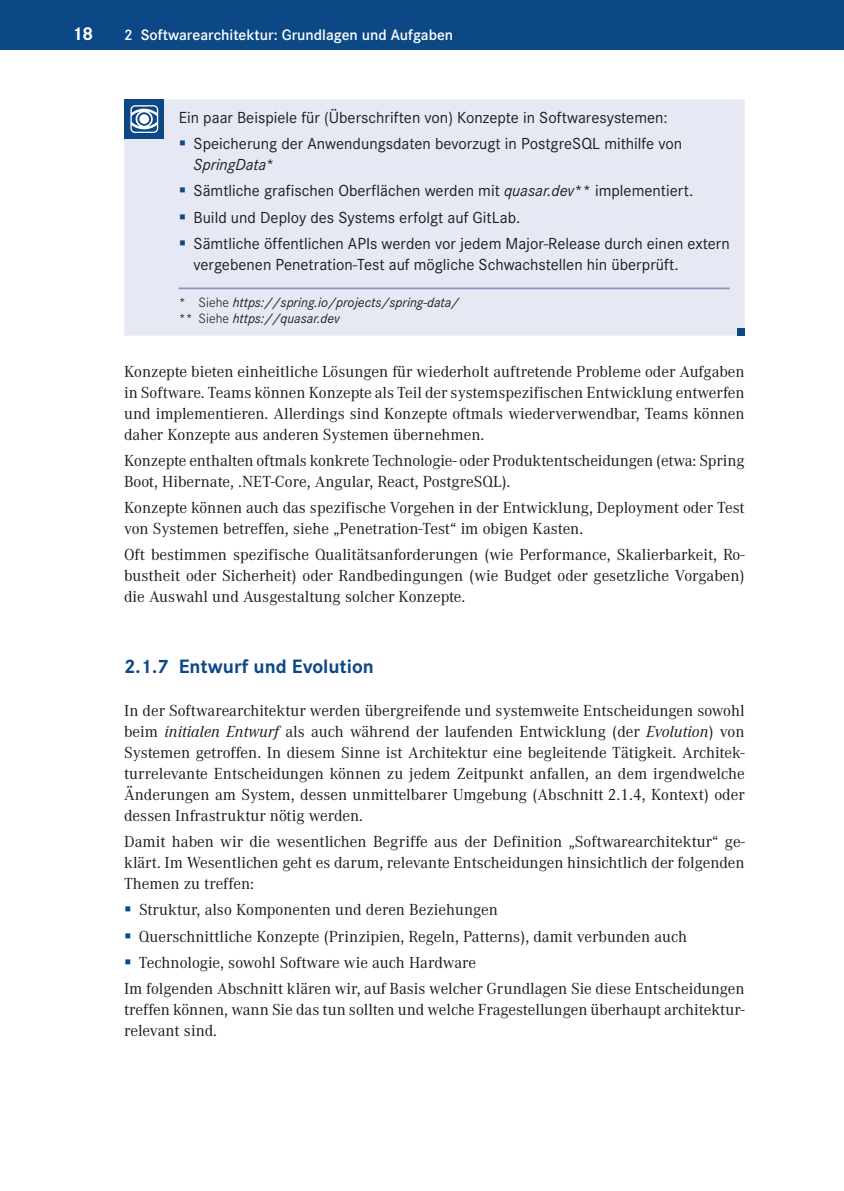
<style>
.page{position:relative;width:844px;height:1191px;background:#fff}
.page>*{position:absolute;margin:0;border:0;box-sizing:border-box;transform-origin:0 0}
.t1{font:700 20.12px "Corporate S Pro";color:#0c4885}
.t2{font:700 19.25px "Corporate S Pro";color:#fff}
.t3{font:16.62px/21px "Corporate A Pro";color:#1d1d1b;text-align:justify}
.t4{font:16.62px/26.2px "Corporate S Pro";color:#1d1d1b}
.t5{font:600 15.75px "Corporate S Pro";color:#fff}
.t6{font:italic 14px/16.6px "Corporate S Pro";color:#1d1d1b}
.s1{font-style:italic}
.s2{font-weight:300;font-style:normal}
</style>
<div class="page">
<div style="left:0;top:0;width:843px;height:50px;background:#0c4885"></div>
<div style="left:124px;top:99px;width:620px;height:237px;background:#e6e9f3"></div>
<div style="left:737px;top:328px;width:7px;height:8px;background:#0c4885"></div>
<div style="left:124px;top:99px;width:40px;height:40px;background:#0c4885"></div>
<svg style="left:130px;top:105px;width:28px;height:28px"></svg>
<hr style="left:179px;top:287px;width:550px;height:2px;background:#8796bf">
<svg style="left:180px;top:140px;width:5px;height:5px"></svg>
<svg style="left:180px;top:188px;width:5px;height:5px"></svg>
<svg style="left:180px;top:214px;width:5px;height:5px"></svg>
<svg style="left:180px;top:240px;width:5px;height:5px"></svg>
<p class="t2" style="left:74px;top:18px;width:20px">18</p>
<p class="t5" style="left:124px;top:23px;width:330px">2 Softwarearchitektur: Grundlagen und Aufgaben</p>
<p class="t4" style="left:193px;top:103px;width:490px;text-indent:-15px">Ein paar Beispiele für (Überschriften von) Konzepte in Softwaresystemen:<br>Speicherung der Anwendungsdaten bevorzugt in PostgreSQL mithilfe von</p>
<p class="t4" style="left:193px;top:150px;width:537px"><span class="s1">SpringData</span>*<br>Sämtliche grafischen Oberflächen werden mit <span class="s1">quasar.dev</span>** implementiert.<br>Build und Deploy des Systems erfolgt auf GitLab.<br>Sämtliche öffentlichen APIs werden vor jedem Major-Release durch einen extern</p>
<p class="t4" style="left:193px;top:250px;width:486px">vergebenen Penetration-Test auf mögliche Schwachstellen hin überprüft.</p>
<p class="t6" style="left:179px;top:293px;width:282px"><span class="s2">* Siehe</span> https://spring.io/projects/spring-data/ <span class="s2">** Siehe</span> https://quasar.dev</p>
<p class="t3" style="left:124px;top:360px;width:622px">Konzepte bieten einheitliche Lösungen für wiederholt auftretende Probleme oder Aufgaben in Software. Teams können Konzepte als Teil der systemspezifischen Entwicklung entwerfen und implementieren. Allerdings sind Konzepte oftmals wiederverwendbar, Teams können daher Konzepte aus anderen Systemen übernehmen.</p>
<p class="t3" style="left:124px;top:449px;width:622px">Konzepte enthalten oftmals konkrete Technologie- oder Produktentscheidungen (etwa: Spring<br>Boot, Hibernate, .NET-Core, Angular, React, PostgreSQL).</p>
<p class="t3" style="left:124px;top:496px;width:622px">Konzepte können auch das spezifische Vorgehen in der Entwicklung, Deployment oder Test von Systemen betreffen, siehe „Penetration-Test“ im obigen Kasten.</p>
<p class="t3" style="left:124px;top:543px;width:622px">Oft bestimmen spezifische Qualitätsanforderungen (wie Performance, Skalierbarkeit, Ro&shy;bustheit oder Sicherheit) oder Randbedingungen (wie Budget oder gesetzliche Vorgaben) die Auswahl und Ausgestaltung solcher Konzepte.</p>
<p class="t1" style="left:124px;top:650px;width:251px">2.1.7 Entwurf und Evolution</p>
<p class="t3" style="left:124px;top:699px;width:622px">In der Softwarearchitektur werden übergreifende und systemweite Entscheidungen sowohl beim <span class="s1">initialen Entwurf</span> als auch während der laufenden Entwicklung (der <span class="s1">Evolution</span>) von Systemen getroffen. In diesem Sinne ist Architektur eine begleitende Tätigkeit. Architek&shy;turrelevante Entscheidungen können zu jedem Zeitpunkt anfallen, an dem irgendwelche Änderungen am System, dessen unmittelbarer Umgebung (Abschnitt 2.1.4, Kontext) oder dessen Infrastruktur nötig werden.</p>
<p class="t3" style="left:124px;top:830px;width:622px">Damit haben wir die wesentlichen Begriffe aus der Definition „Softwarearchitektur“ ge&shy;klärt. Im Wesentlichen geht es darum, relevante Entscheidungen hinsichtlich der folgenden Themen zu treffen:</p>
<p class="t3" style="left:139px;top:898px;width:360px">Struktur, also Komponenten und deren Beziehungen</p>
<p class="t3" style="left:139px;top:924px;width:549px">Querschnittliche Konzepte (Prinzipien, Regeln, Patterns), damit verbunden auch</p>
<p class="t3" style="left:139px;top:951px;width:338px">Technologie, sowohl Software wie auch Hardware</p>
<p class="t3" style="left:124px;top:977px;width:622px">Im folgenden Abschnitt klären wir, auf Basis welcher Grundlagen Sie diese Entscheidungen</p>
<p class="t3" style="left:124px;top:998px;width:622px">treffen können, wann Sie das tun sollten und welche Fragestellungen überhaupt architektur&shy;relevant sind.</p>
</div>
